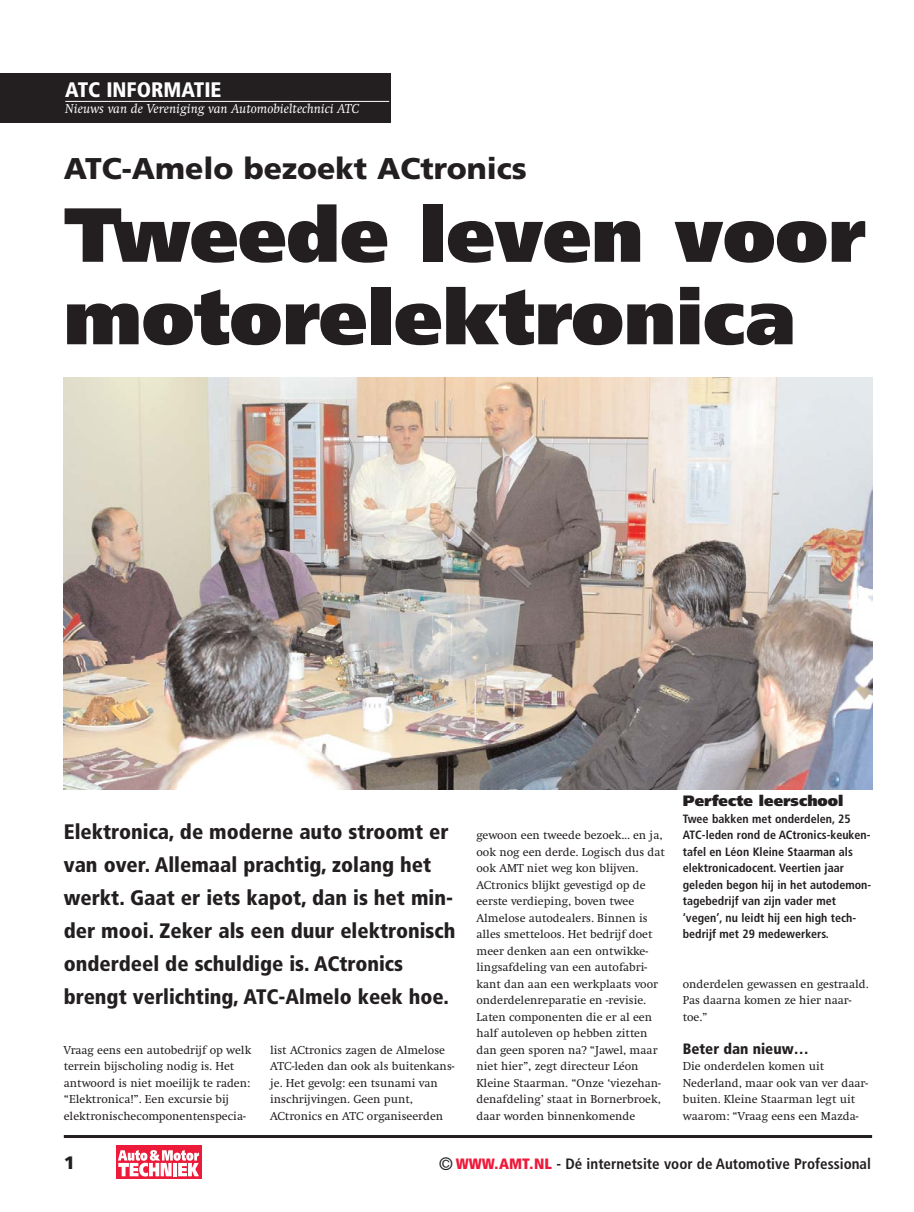
<style>
.page{position:relative;width:914px;height:1212px;background:#fff}
.page>*{position:absolute;margin:0;border:0;box-sizing:border-box;transform-origin:0 0}
.t1{font:900 76.5px/82.5px "Frutiger";color:#231f20}
.t2{font:900 30px "Frutiger";color:#231f20}
.t3{font:900 condensed 21px/33px "Frutiger";color:#231f20}
.t4{font:900 condensed 21px "Frutiger";color:#fff}
.t5{font:900 18px "Frutiger";color:#231f20}
.t6{font:700 condensed 15px "Frutiger";color:#231f20}
.t7{font:900 15px "Frutiger";color:#231f20}
.t8{font:900 condensed 15px "Frutiger";color:#231f20}
.t9{font:italic 13.5px "Swift";color:#fff}
.t10{font:12px/16.5px "Swift";color:#231f20}
.t11{font:700 condensed 12px/16.5px "Frutiger";color:#231f20}
.s1{font-weight:400;font-size:18px}
.s2{font-weight:900;color:#ed1a3a}
</style>
<div class="page">
<div style="left:0;top:73px;width:390px;height:49px;background:#231f20"></div>
<hr style="left:65px;top:101px;width:324px;height:1px;background:#fff">
<hr style="left:64px;top:1135px;width:808px;height:3px;background:#231f20">
<img style="left:64px;top:377px;width:808px;height:413px">
<div style="left:116px;top:1146px;width:85px;height:33px;background:#ed1a3a"></div>
<svg style="left:118px;top:1150px;width:81px;height:27px"></svg>
<h3 class="t4" style="left:65px;top:81px;width:158px">ATC INFORMATIE</h3>
<p class="t9" style="left:65px;top:104px;width:295px">Nieuws van de Vereniging van Automobieltechnici ATC</p>
<h2 class="t2" style="left:64px;top:157px;width:464px">ATC-Amelo bezoekt ACtronics</h2>
<h1 class="t1" style="left:64px;top:200px;width:803px">Tweede leven voor motorelektronica</h1>
<p class="t3" style="left:64px;top:817px;width:393px">Elektronica, de moderne auto stroomt er van over. Allemaal prachtig, zolang het werkt. Gaat er iets kapot, dan is het min&shy;der mooi. Zeker als een duur elektronisch onderdeel de schuldige is. ACtronics brengt verlichting, ATC-Almelo keek hoe.</p>
<p class="t10" style="left:64px;top:1043px;width:189px">Vraag eens een autobedrijf op welk terrein bijscholing nodig is. Het antwoord is niet moeilijk te raden: “Elektronica!”. Een excursie bij elektronischecomponentenspecia-</p>
<p class="t10" style="left:270px;top:1043px;width:186px">list ACtronics zagen de Almelose<br>ATC-leden dan ook als buitenkans&shy;je. Het gevolg: een tsunami van inschrijvingen. Geen punt,<br>ACtronics en ATC organiseerden</p>
<p class="t10" style="left:476px;top:828px;width:190px">gewoon een tweede bezoek... en ja, ook nog een derde. Logisch dus dat ook AMT niet weg kon blijven.<br>ACtronics blijkt gevestigd op de eerste verdieping, boven twee<br>Almelose autodealers. Binnen is alles smetteloos. Het bedrijf doet meer denken aan een ontwikke&shy;lingsafdeling van een autofabri&shy;kant dan aan een werkplaats voor onderdelenreparatie en -revisie.<br>Laten componenten die er al een half autoleven op hebben zitten dan geen sporen na? “Jawel, maar niet hier”, zegt directeur Léon<br>Kleine Staarman. “Onze ‘viezehan&shy;denafdeling’ staat in Bornerbroek, daar worden binnenkomende</p>
<p class="t7" style="left:682px;top:795px;width:162px">Perfecte leerschool</p>
<p class="t11" style="left:682px;top:811px;width:190px">Twee bakken met onderdelen, 25<br>ATC-leden rond de ACtronics-keuken&shy;tafel en Léon Kleine Staarman als elektronicadocent. Veertien jaar geleden begon hij in het autodemon&shy;tagebedrijf van zijn vader met ‘vegen’, nu leidt hij een high tech&shy;bedrijf met 29 medewerkers.</p>
<p class="t10" style="left:682px;top:977px;width:187px">onderdelen gewassen en gestraald.<br>Pas daarna komen ze hier naar&shy;toe.”</p>
<p class="t8" style="left:682px;top:1043px;width:127px">Beter dan nieuw…</p>
<p class="t10" style="left:682px;top:1059px;width:187px">Die onderdelen komen uit<br>Nederland, maar ook van ver daar&shy;buiten. Kleine Staarman legt uit waarom: “Vraag eens een Mazda-</p>
<h3 class="t5" style="left:64px;top:1156px;width:13px">1</h3>
<p class="t6" style="left:439px;top:1158px;width:434px"><span class="s1">©</span> <span class="s2">WWW.AMT.NL</span> - Dé internetsite voor de Automotive Professional</p>
</div>
